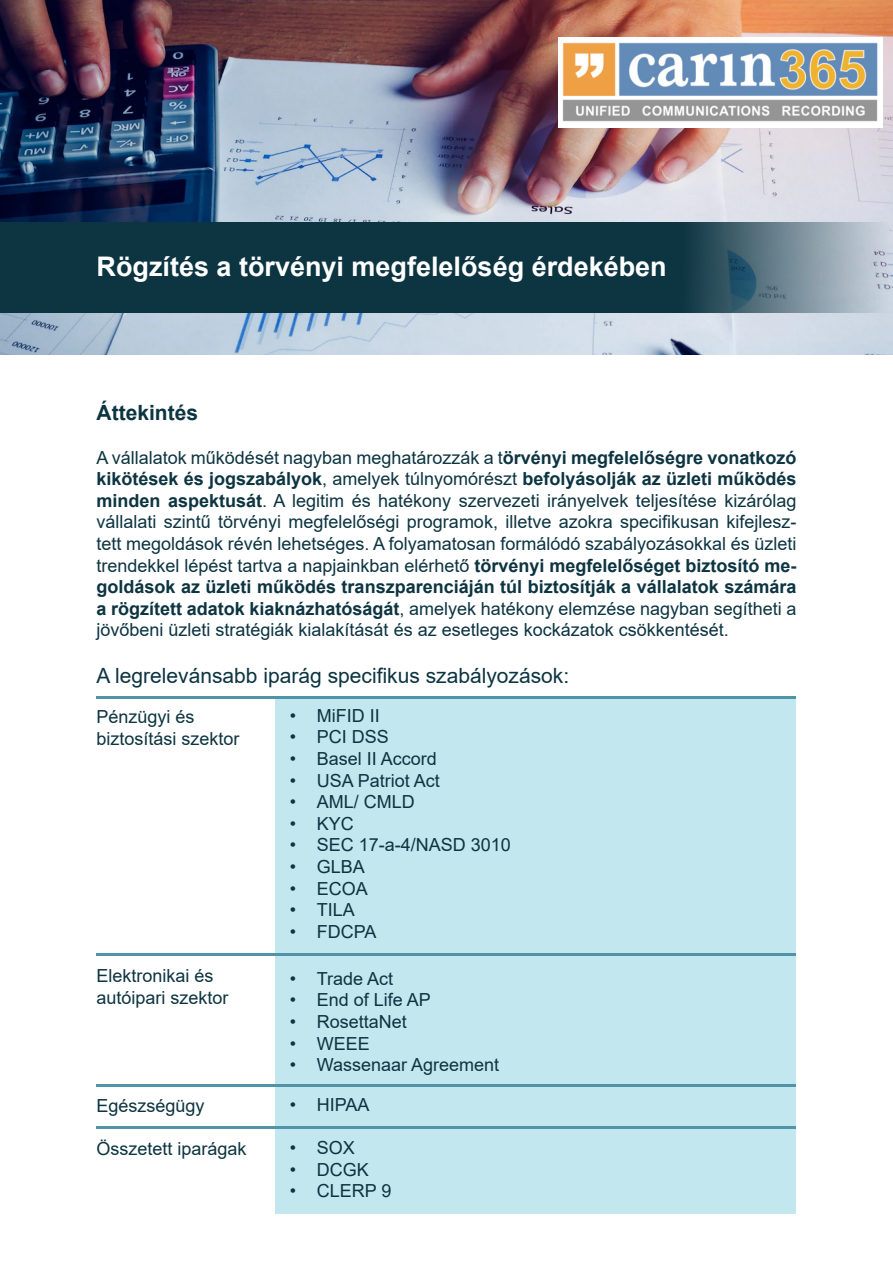
<style>
.page{position:relative;width:893px;height:1263px;background:#fff}
.page>*{position:absolute;margin:0;border:0;box-sizing:border-box;transform-origin:0 0}
.t1{font:700 27px "Arial";color:#fff}
.t2{font:21px "Arial";color:#0c3441}
.t3{font:700 21px "Arial";color:#0c3441}
.t4{font:18px/21.6px "Arial";color:#0c3441}
.s1{font-weight:700}
</style>
<div class="page">
<div style="left:275px;top:697px;width:521px;height:517px;background:#c3e7ee"></div>
<hr style="left:97px;top:697px;width:699px;height:2px;background:#5193a7">
<hr style="left:97px;top:953px;width:699px;height:3px;background:#5193a7">
<hr style="left:97px;top:1084px;width:699px;height:2px;background:#5193a7">
<hr style="left:97px;top:1126px;width:699px;height:2px;background:#5193a7">
<img style="left:0;top:0;width:892px;height:355px">
<svg style="left:0;top:222px;width:893px;height:90px;background:#234754"></svg>
<div style="left:558px;top:38px;width:324px;height:90px;background:#fff"></div>
<img style="left:562px;top:42px;width:316px;height:80px">
<p class="t1" style="left:97px;top:247px;width:572px">Rögzítés a törvényi megfelelőség érdekében</p>
<p class="t3" style="left:97px;top:398px;width:103px">Áttekintés</p>
<p class="t4" style="left:97px;top:446px;width:701px;text-align:justify">A vállalatok működését nagyban meghatározzák a t<span class="s1">örvényi megfelelőségre vonatkozó kikötések és jogszabályok</span>, amelyek túlnyomórészt <span class="s1">befolyásolják az üzleti működés minden aspektusát</span>. A legitim és hatékony szervezeti irányelvek teljesítése kizárólag vállalati szintű törvényi megfelelőségi programok, illetve azokra specifikusan kifejlesz&shy;tett megoldások révén lehetséges. A folyamatosan formálódó szabályozásokkal és üzleti trendekkel lépést tartva a napjainkban elérhető <span class="s1">törvényi megfelelőséget biztosító me&shy;goldások az üzleti működés transzparenciáján túl biztosítják a vállalatok számára a rögzített adatok kiaknázhatóságát</span>, amelyek hatékony elemzése nagyban segítheti a jövőbeni üzleti stratégiák kialakítását és az esetleges kockázatok csökkentését.</p>
<p class="t2" style="left:97px;top:661px;width:474px">A legrelevánsabb iparág specifikus szabályozások:</p>
<p class="t4" style="left:97px;top:706px;width:145px">Pénzügyi és biztosítási szektor</p>
<p class="t4" style="left:97px;top:965px;width:134px">Elektronikai és autóipari szektor</p>
<p class="t4" style="left:97px;top:1095px;width:110px">Egészségügy</p>
<p class="t4" style="left:97px;top:1138px;width:152px">Összetett iparágak</p>
<p class="t4" style="left:290px;top:704px;width:91px">• MiFID II</p>
<p class="t4" style="left:290px;top:726px;width:101px">• PCI DSS</p>
<p class="t4" style="left:290px;top:748px;width:149px">• Basel II Accord</p>
<p class="t4" style="left:290px;top:769px;width:152px">• USA Patriot Act</p>
<p class="t4" style="left:290px;top:791px;width:127px">• AML/ CMLD</p>
<p class="t4" style="left:290px;top:812px;width:66px">• KYC</p>
<p class="t4" style="left:290px;top:834px;width:223px">• SEC 17-a-4/NASD 3010</p>
<p class="t4" style="left:290px;top:856px;width:77px">• GLBA</p>
<p class="t4" style="left:290px;top:877px;width:80px">• ECOA</p>
<p class="t4" style="left:290px;top:899px;width:67px">• TILA</p>
<p class="t4" style="left:290px;top:920px;width:88px">• FDCPA</p>
<p class="t4" style="left:290px;top:967px;width:105px">• Trade Act</p>
<p class="t4" style="left:290px;top:989px;width:143px">• End of Life AP</p>
<p class="t4" style="left:290px;top:1011px;width:119px">• RosettaNet</p>
<p class="t4" style="left:290px;top:1032px;width:82px">• WEEE</p>
<p class="t4" style="left:290px;top:1054px;width:211px">• Wassenaar Agreement</p>
<p class="t4" style="left:290px;top:1094px;width:81px">• HIPAA</p>
<p class="t4" style="left:290px;top:1137px;width:67px">• SOX</p>
<p class="t4" style="left:290px;top:1158px;width:81px">• DCGK</p>
<p class="t4" style="left:290px;top:1180px;width:103px">• CLERP 9</p>
</div>
